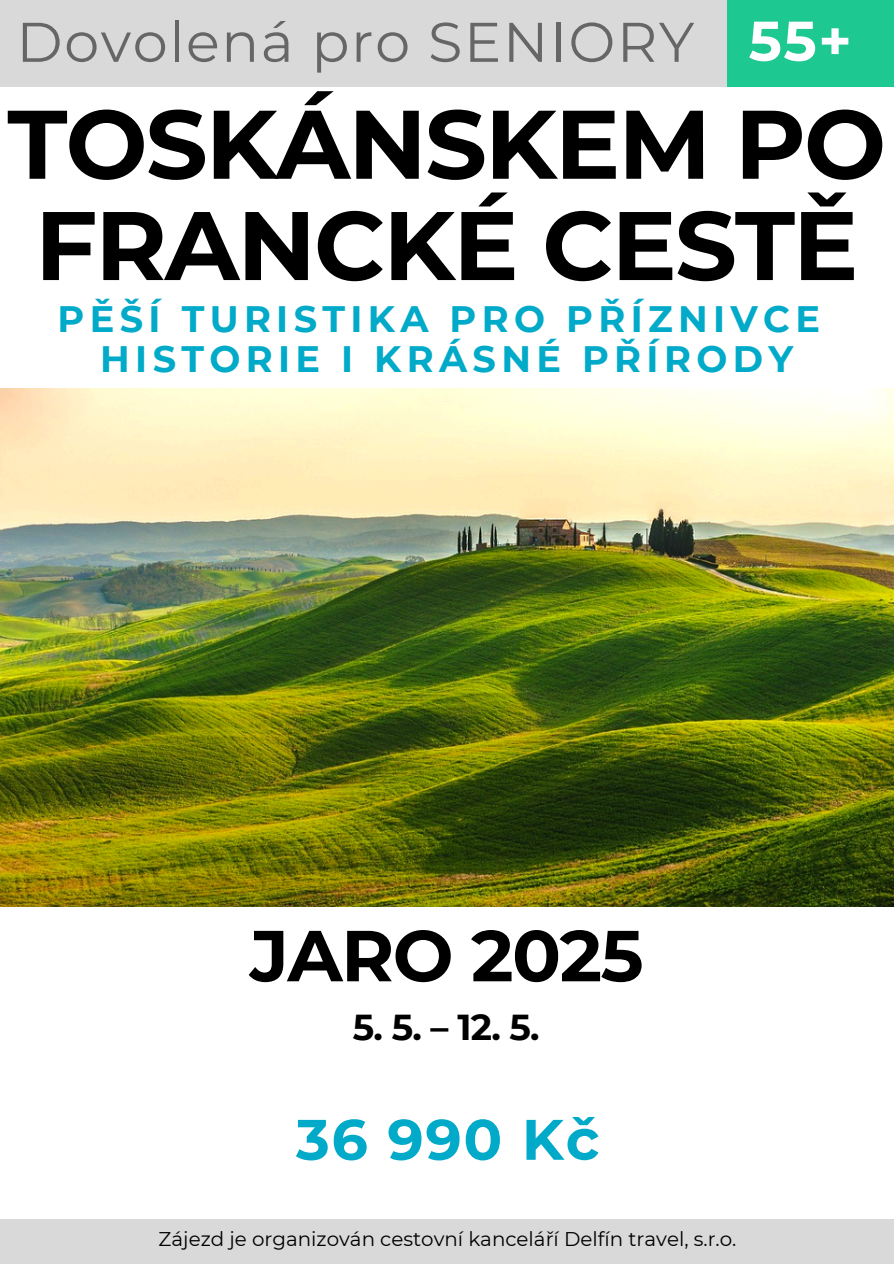
<style>
.page{position:relative;width:894px;height:1264px;background:#fff}
.page>*{position:absolute;margin:0;border:0;box-sizing:border-box;transform-origin:0 0}
.t1{font:700 97.2px/101.2px "Montserrat";letter-spacing:-.02em;color:#000}
.t2{font:700 72px "Montserrat";letter-spacing:-.02em;color:#000}
.t3{font:700 57px "Montserrat";letter-spacing:.03em;color:#00aac8}
.t4{font:55.65px "Montserrat";letter-spacing:.03em;color:#666}
.t5{font:700 55.65px "Montserrat";color:#fff}
.t6{font:700 36.75px/40.5px "Montserrat";letter-spacing:.145em;color:#00aac8;text-align:center}
.t7{font:700 36px "Montserrat";color:#000}
.t8{font:19.8px "Montserrat";color:#000}
</style>
<div class="page">
<div style="left:0;top:0;width:841px;height:87px;background:#d9d9d9"></div>
<div style="left:727px;top:0;width:166px;height:87px;background:#1ec891"></div>
<div style="left:0;top:1219px;width:893px;height:44px;background:#d9d9d9"></div>
<img style="left:0;top:389px;width:893px;height:517px">
<h4 class="t4" style="left:16px;top:8px;width:679px">Dovolená pro SENIORY</h4>
<p class="t5" style="left:748px;top:7px;width:105px">55+</p>
<p class="t1" style="left:7px;top:93px;width:879px">TOSKÁNSKEM PO<br>FRANCKÉ CESTĚ</p>
<h2 class="t6" style="left:58px;top:298px;width:763px">PĚŠÍ TURISTIKA PRO PŘÍZNIVCE<br>HISTORIE I KRÁSNÉ PŘÍRODY</h2>
<h3 class="t2" style="left:250px;top:911px;width:395px">JARO 2025</h3>
<h6 class="t7" style="left:353px;top:1005px;width:188px">5. 5. – 12. 5.</h6>
<p class="t3" style="left:296px;top:1104px;width:305px">36 990 Kč</p>
<h1 class="t8" style="left:159px;top:1226px;width:579px">Zájezd je organizován cestovní kanceláří Delfín travel, s.r.o.</h1>
</div>
